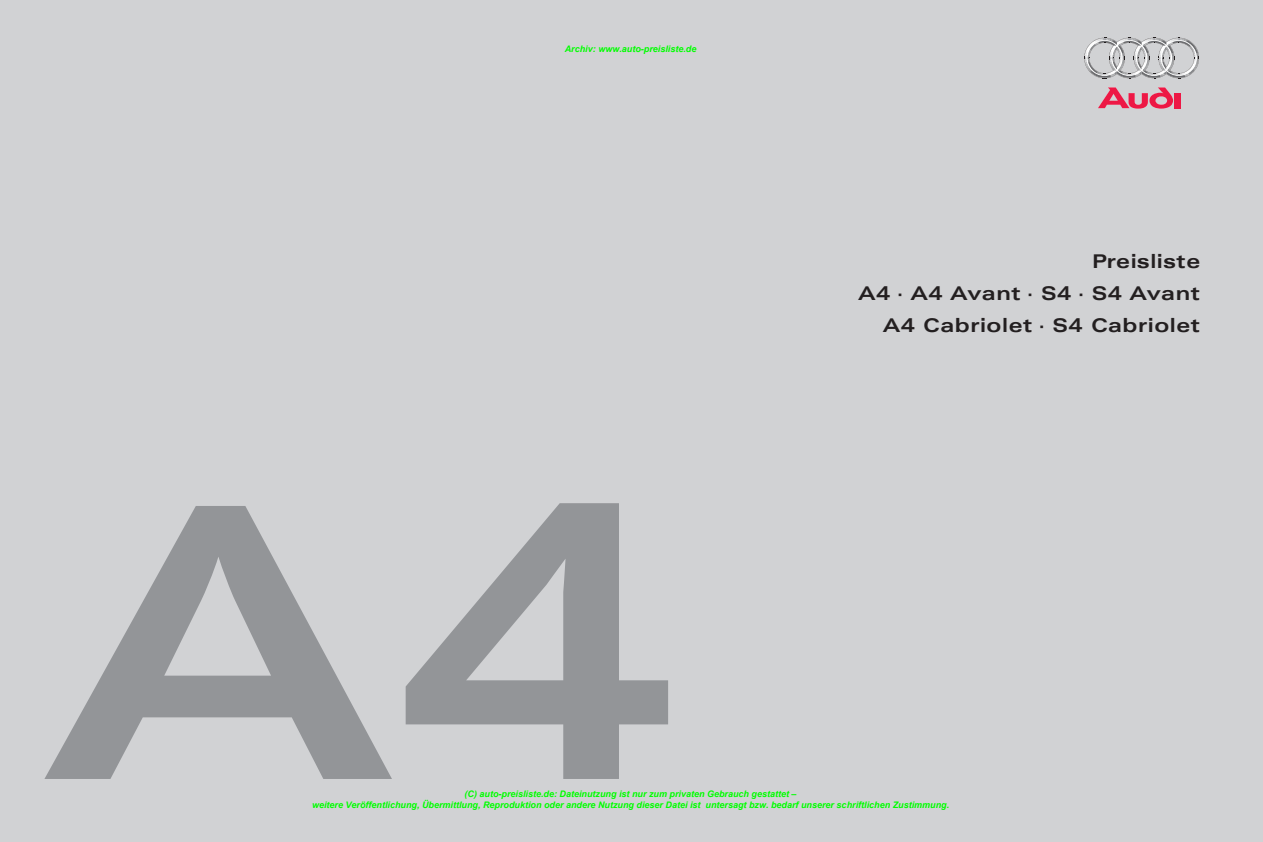
<style>
.page{position:relative;width:1263px;height:842px;background:#d1d2d4}
.page>*{position:absolute;margin:0;border:0;box-sizing:border-box;transform-origin:0 0}
.t1{font:700 390px "Audi Sans Ext";color:#939598}
.t2{font:700 19.5px/32px "Audi Sans Ext";letter-spacing:.03em;color:#231f20;text-align:right}
.t3{font:italic 700 9px/10.8px "Arial";color:#0f0;text-align:center}
</style>
<div class="page">
<div style="left:1175px;top:93px;width:6px;height:15px;background:#ed1845"></div>
<svg style="left:1098px;top:87px;width:75px;height:22px"></svg>
<svg style="left:1084px;top:38px;width:115px;height:41px"></svg>
<p class="t3" style="left:565px;top:44px;width:133px">Archiv: www.auto-preisliste.de</p>
<h1 class="t1" style="left:43px;top:497px;width:641px">A4</h1>
<h2 class="t2" style="left:858px;top:247px;width:344px">Preisliste<br>A4 · A4 Avant · S4 · S4 Avant<br>A4 Cabriolet · S4 Cabriolet</h2>
<p class="t3" style="left:312px;top:789px;width:639px">(C) auto-preisliste.de: Dateinutzung ist nur zum privaten Gebrauch gestattet –<br>weitere Veröffentlichung, Übermittlung, Reproduktion oder andere Nutzung dieser Datei ist untersagt bzw. bedarf unserer schriftlichen Zustimmung.</p>
</div>
